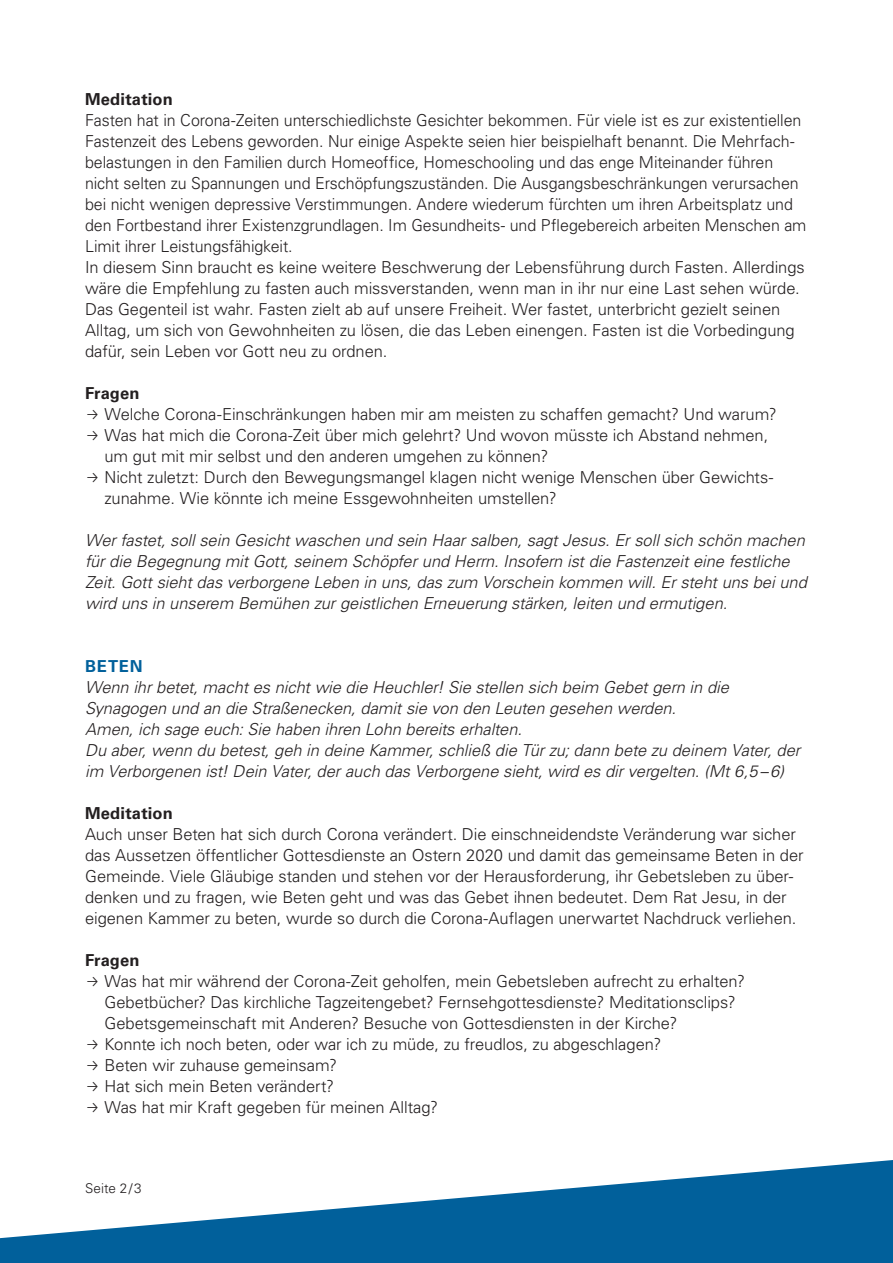
<style>
.page{position:relative;width:893px;height:1263px;background:#fff}
.page>*{position:absolute;margin:0;border:0;box-sizing:border-box;transform-origin:0 0}
.t1{font:300 16.5px/21px "Univers LT Std";letter-spacing:-.005em;color:#231f20}
.t2{font:italic 300 16.5px/21px "Univers LT Std";color:#231f20}
.t3{font:700 16.5px "Univers LT Std";letter-spacing:.01em;color:#231f20}
.t4{font:700 16.5px "Univers LT Std";letter-spacing:.055em;color:#01609b}
.t5{font:300 13.5px "Univers LT Std";letter-spacing:.005em;color:#231f20}
.s1{font-family:"Fira Sans"}
</style>
<div class="page">
<svg style="left:0;top:1160px;width:893px;height:103px;fill:#01609b"></svg>
<p class="t3" style="left:85px;top:90px;width:89px">Meditation</p>
<p class="t1" style="left:85px;top:110px;width:723px">Fasten hat in Corona-Zeiten unterschiedlichste Gesichter bekommen. Für viele ist es zur existentiellen Fastenzeit des Lebens geworden. Nur einige Aspekte seien hier beispielhaft benannt. Die Mehrfach&shy;belastungen in den Familien durch Homeoffice, Homeschooling und das enge Miteinander führen nicht selten zu Spannungen und Erschöpfungszuständen. Die Ausgangsbeschränkungen verursachen bei nicht wenigen depressive Verstimmungen. Andere wiederum fürchten um ihren Arbeitsplatz und den Fortbestand ihrer Existenzgrundlagen. Im Gesundheits- und Pflegebereich arbeiten Menschen am Limit ihrer Leistungsfähigkeit.<br>In diesem Sinn braucht es keine weitere Beschwerung der Lebensführung durch Fasten. Allerdings wäre die Empfehlung zu fasten auch missverstanden, wenn man in ihr nur eine Last sehen würde.<br>Das Gegenteil ist wahr. Fasten zielt ab auf unsere Freiheit. Wer fastet, unterbricht gezielt seinen Alltag, um sich von Gewohnheiten zu lösen, die das Leben einengen. Fasten ist die Vorbedingung dafür, sein Leben vor Gott neu zu ordnen.</p>
<p class="t3" style="left:85px;top:384px;width:56px">Fragen</p>
<p class="t1" style="left:85px;top:404px;width:693px"><span class="s1">→</span> Welche Corona-Einschränkungen haben mir am meisten zu schaffen gemacht? Und warum?</p>
<p class="t1" style="left:104px;top:425px;width:665px;text-indent:-19px"><span class="s1">→</span> Was hat mich die Corona-Zeit über mich gelehrt? Und wovon müsste ich Abstand nehmen, um gut mit mir selbst und den anderen umgehen zu können?</p>
<p class="t1" style="left:104px;top:467px;width:670px;text-indent:-19px"><span class="s1">→</span> Nicht zuletzt: Durch den Bewegungsmangel klagen nicht wenige Menschen über Gewichts&shy;zunahme. Wie könnte ich meine Essgewohnheiten umstellen?</p>
<p class="t2" style="left:85px;top:530px;width:723px">Wer fastet, soll sein Gesicht waschen und sein Haar salben, sagt Jesus. Er soll sich schön machen für die Begegnung mit Gott, seinem Schöpfer und Herrn. Insofern ist die Fastenzeit eine festliche Zeit. Gott sieht das verborgene Leben in uns, das zum Vorschein kommen will. Er steht uns bei und wird uns in unserem Bemühen zur geistlichen Erneuerung stärken, leiten und ermutigen.</p>
<p class="t4" style="left:85px;top:657px;width:59px">BETEN</p>
<p class="t2" style="left:85px;top:677px;width:717px">Wenn ihr betet, macht es nicht wie die Heuchler! Sie stellen sich beim Gebet gern in die Synagogen und an die Straßenecken, damit sie von den Leuten gesehen werden.<br>Amen, ich sage euch: Sie haben ihren Lohn bereits erhalten.<br>Du aber, wenn du betest, geh in deine Kammer, schließ die Tür zu; dann bete zu deinem Vater, der im Verborgenen ist! Dein Vater, der auch das Verborgene sieht, wird es dir vergelten. (Mt 6,5–6)</p>
<p class="t3" style="left:85px;top:804px;width:89px">Meditation</p>
<p class="t1" style="left:85px;top:824px;width:720px">Auch unser Beten hat sich durch Corona verändert. Die einschneidendste Veränderung war sicher das Aussetzen öffentlicher Gottesdienste an Ostern 2020 und damit das gemeinsame Beten in der Gemeinde. Viele Gläubige standen und stehen vor der Herausforderung, ihr Gebetsleben zu über&shy;denken und zu fragen, wie Beten geht und was das Gebet ihnen bedeutet. Dem Rat Jesu, in der eigenen Kammer zu beten, wurde so durch die Corona-Auflagen unerwartet Nachdruck verliehen.</p>
<p class="t3" style="left:85px;top:951px;width:56px">Fragen</p>
<p class="t1" style="left:104px;top:971px;width:642px;text-indent:-19px"><span class="s1">→</span> Was hat mir während der Corona-Zeit geholfen, mein Gebetsleben aufrecht zu erhalten?<br>Gebetbücher? Das kirchliche Tagzeitengebet? Fernsehgottesdienste? Meditationsclips?<br>Gebetsgemeinschaft mit Anderen? Besuche von Gottesdiensten in der Kirche?</p>
<p class="t1" style="left:85px;top:1034px;width:578px"><span class="s1">→</span> Konnte ich noch beten, oder war ich zu müde, zu freudlos, zu abgeschlagen?</p>
<p class="t1" style="left:85px;top:1055px;width:253px"><span class="s1">→</span> Beten wir zuhause gemeinsam?</p>
<p class="t1" style="left:85px;top:1076px;width:251px"><span class="s1">→</span> Hat sich mein Beten verändert?</p>
<p class="t1" style="left:85px;top:1097px;width:355px"><span class="s1">→</span> Was hat mir Kraft gegeben für meinen Alltag?</p>
<p class="t5" style="left:85px;top:1180px;width:58px">Seite 2/3</p>
</div>
